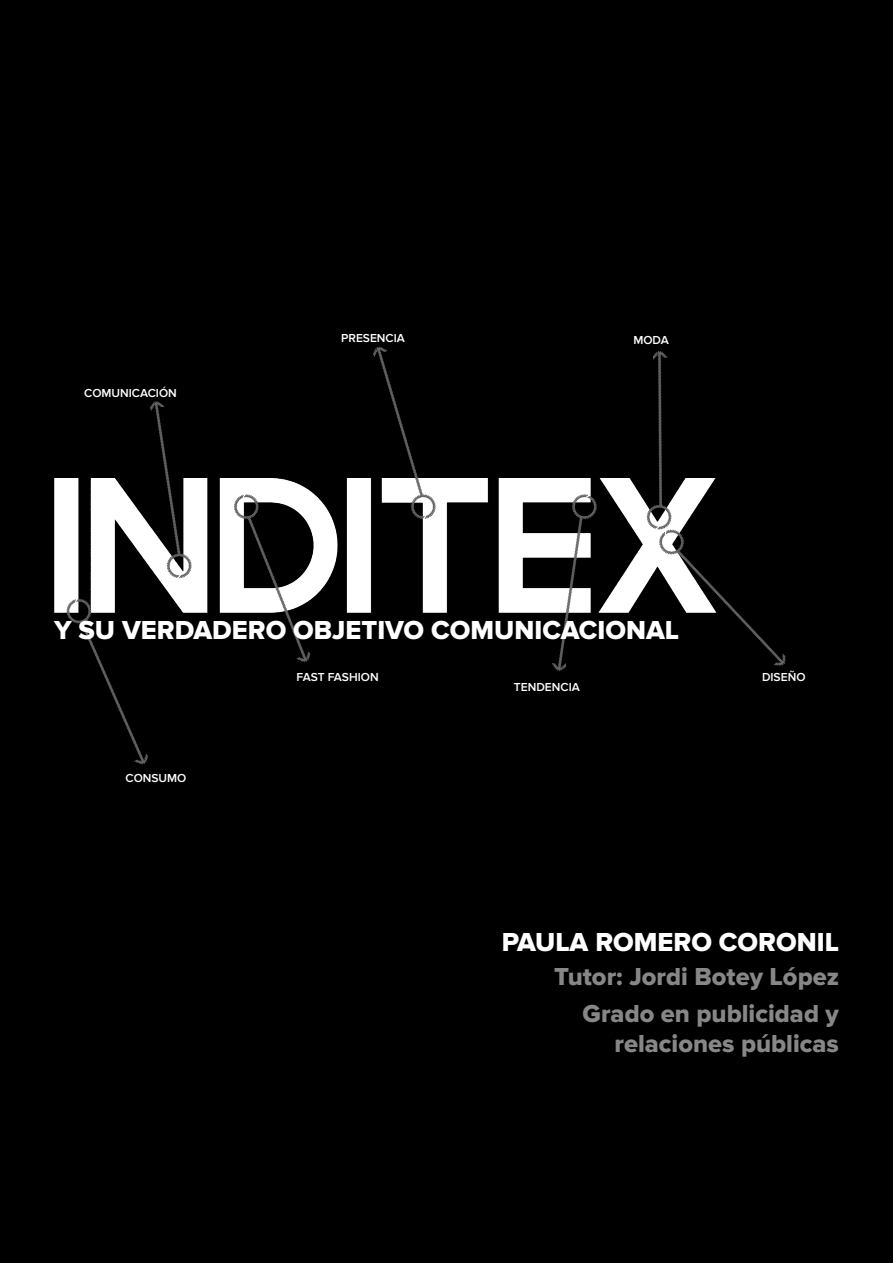
<style>
.page{position:relative;width:893px;height:1263px;background:#fff}
.page>*{position:absolute;margin:0;border:0;box-sizing:border-box;transform-origin:0 0}
.t1{font:27px "Proxima Nova Extrabld";color:#fff}
.t2{font:25.5px/36.2px "Proxima Nova Extrabld";color:#878787;text-align:right}
.t3{font:600 12px "Proxima Nova";color:#fff}
</style>
<div class="page">
<div style="left:0;top:0;width:893px;height:1262px;background:#000"></div>
<img style="left:54px;top:478px;width:592px;height:134px">
<svg style="left:150px;top:401px;width:42px;height:178px"></svg>
<svg style="left:233px;top:494px;width:78px;height:168px"></svg>
<svg style="left:373px;top:346px;width:63px;height:174px"></svg>
<svg style="left:551px;top:494px;width:46px;height:177px"></svg>
<svg style="left:66px;top:598px;width:83px;height:167px"></svg>
<svg style="left:646px;top:351px;width:140px;height:315px"></svg>
<p class="t3" style="left:84px;top:386px;width:94px">COMUNICACIÓN</p>
<p class="t3" style="left:341px;top:331px;width:65px">PRESENCIA</p>
<p class="t3" style="left:633px;top:333px;width:37px">MODA</p>
<h1 class="t1" style="left:54px;top:614px;width:627px">Y SU VERDADERO OBJETIVO COMUNICACIONAL</h1>
<p class="t3" style="left:125px;top:771px;width:62px">CONSUMO</p>
<p class="t3" style="left:296px;top:670px;width:84px">FAST FASHION</p>
<p class="t3" style="left:514px;top:680px;width:67px">TENDENCIA</p>
<p class="t3" style="left:762px;top:670px;width:45px">DISEÑO</p>
<h1 class="t1" style="left:502px;top:926px;width:339px">PAULA ROMERO CORONIL</h1>
<h2 class="t2" style="left:554px;top:959px;width:286px">Tutor: Jordi Botey López<br>Grado en publicidad y</h2>
<h2 class="t2" style="left:614px;top:1026px;width:226px">relaciones públicas</h2>
</div>
